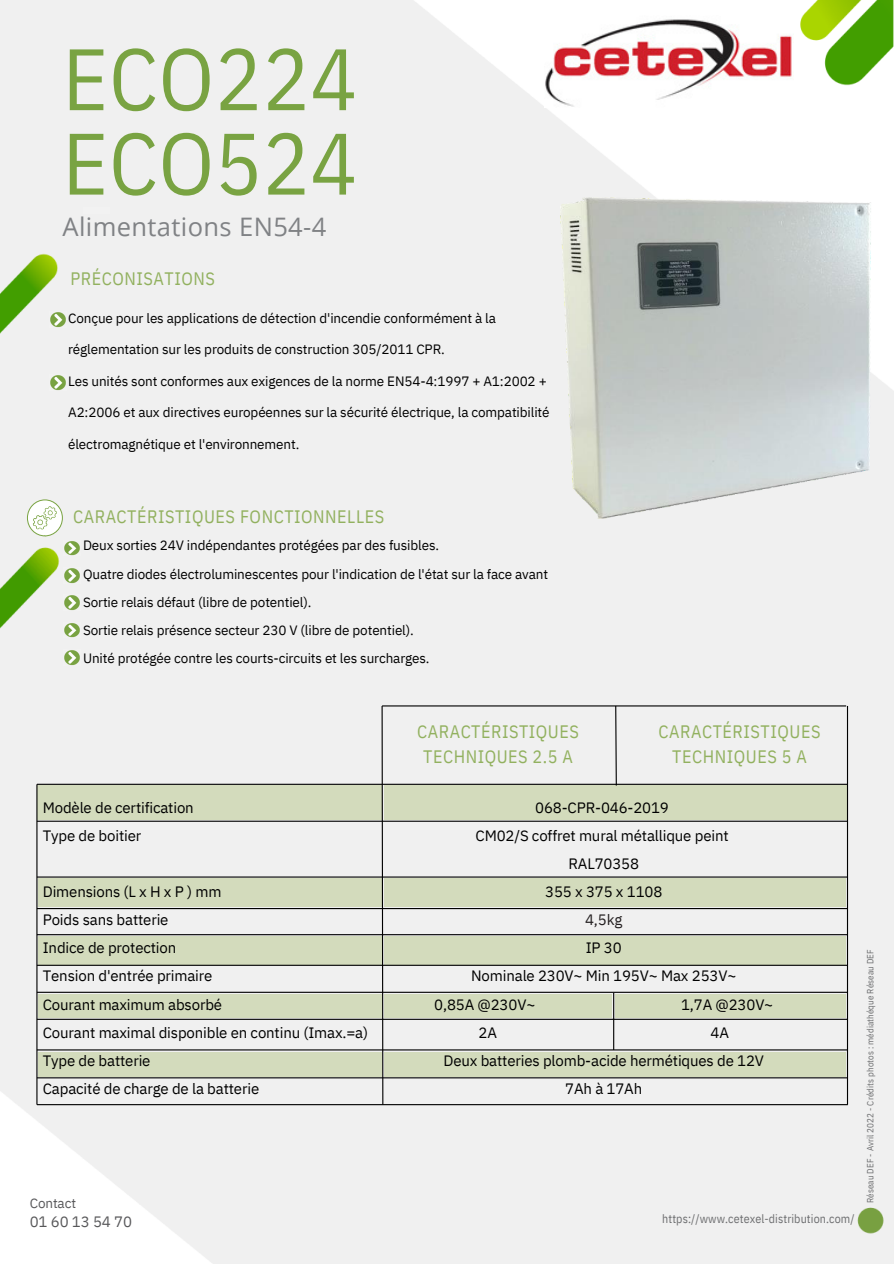
<style>
.page{position:relative;width:894px;height:1264px;background:#fff}
.page>*{position:absolute;margin:0;border:0;box-sizing:border-box;transform-origin:0 0}
.t1{font:87px/84.3px "IBM Plex Sans Cond";letter-spacing:.01em;color:#79a342}
.t2{font:25.5px "Open Sans";letter-spacing:.015em;color:#808285}
.t3{font:18px/24.8px "IBM Plex Sans Cond";letter-spacing:.03em;color:#92b15f;text-align:center}
.t4{font:15px/28.2px "IBM Plex Sans";letter-spacing:-.01em;color:#000}
.t5{font:15px "IBM Plex Sans";letter-spacing:-.01em;color:#58585a}
.t6{font:15px "IBM Plex Sans";color:#231f20}
.t7{font:13.5px/28.2px "IBM Plex Sans";letter-spacing:-.01em;color:#000}
.t8{font:13.5px "IBM Plex Sans";letter-spacing:-.01em;color:#58585a}
.t9{font:12px "IBM Plex Sans Cond";letter-spacing:.01em;color:#6d6e70}
.t10{font:9px "IBM Plex Sans Cond";letter-spacing:.01em;color:#6d6e70}
</style>
<div class="page">
<img style="left:0;top:0;width:893px;height:1263px">
<img style="left:0;top:253px;width:58px;height:103px">
<svg style="left:27px;top:500px;width:35px;height:36px"></svg>
<div style="left:27px;top:499px;width:36px;height:37px;border:1px solid #79a342;border-radius:50%"></div>
<svg style="left:33px;top:506px;width:24px;height:23px"></svg>
<img style="left:792px;top:0;width:101px;height:100px">
<img style="left:50px;top:374px;width:17px;height:16px">
<div style="left:83px;top:208px;width:26px;height:6px;background:#f2f2f2"></div>
<img style="left:63px;top:540px;width:17px;height:16px">
<img style="left:50px;top:311px;width:17px;height:16px">
<img style="left:544px;top:15px;width:248px;height:92px">
<img style="left:552px;top:192px;width:325px;height:331px">
<img style="left:63px;top:567px;width:17px;height:16px">
<img style="left:63px;top:594px;width:17px;height:16px">
<img style="left:63px;top:622px;width:17px;height:16px">
<img style="left:63px;top:649px;width:17px;height:16px">
<div style="left:38px;top:785px;width:344px;height:35px;background:#d3dbbc"></div>
<div style="left:384px;top:785px;width:463px;height:35px;background:#d3dbbc"></div>
<div style="left:38px;top:878px;width:343px;height:28px;background:#d3dbbc"></div>
<div style="left:384px;top:878px;width:461px;height:28px;background:#d3dbbc"></div>
<div style="left:38px;top:936px;width:344px;height:28px;background:#d3dbbc"></div>
<div style="left:384px;top:936px;width:461px;height:28px;background:#d3dbbc"></div>
<div style="left:38px;top:994px;width:343px;height:23px;background:#d3dbbc"></div>
<div style="left:384px;top:994px;width:227px;height:23px;background:#d3dbbc"></div>
<div style="left:615px;top:993px;width:230px;height:24px;background:#d3dbbc"></div>
<div style="left:38px;top:1051px;width:344px;height:25px;background:#d3dbbc"></div>
<div style="left:384px;top:1051px;width:461px;height:25px;background:#d3dbbc"></div>
<hr style="left:37px;top:783px;width:810px;height:1px;background:#000">
<hr style="left:37px;top:820px;width:810px;height:1px;background:#000">
<hr style="left:37px;top:876px;width:810px;height:1px;background:#000">
<hr style="left:37px;top:908px;width:810px;height:1px;background:#000">
<hr style="left:37px;top:934px;width:810px;height:1px;background:#000">
<hr style="left:37px;top:964px;width:810px;height:1px;background:#000">
<hr style="left:37px;top:991px;width:810px;height:1px;background:#000">
<hr style="left:37px;top:1018px;width:810px;height:1px;background:#000">
<hr style="left:37px;top:1049px;width:810px;height:1px;background:#000">
<hr style="left:37px;top:1077px;width:810px;height:1px;background:#000">
<hr style="left:37px;top:1104px;width:810px;height:1px;background:#000">
<hr style="left:36px;top:784px;width:1px;height:320px;background:#000">
<svg style="left:381px;top:704px;width:3px;height:401px"></svg>
<hr style="left:846px;top:706px;width:1px;height:398px;background:#000">
<hr style="left:613px;top:992px;width:1px;height:57px;background:#000">
<hr style="left:382px;top:705px;width:463px;height:1px;background:#000">
<svg style="left:614px;top:704px;width:3px;height:82px"></svg>
<h4 class="t1" style="left:63px;top:35px;width:296px">ECO224<br>ECO524</h4>
<h4 class="t2" style="left:63px;top:209px;width:265px">Alimentations EN54-4</h4>
<p class="t3" style="left:70px;top:265px;width:146px">PRÉCONISATIONS</p>
<p class="t7" style="left:68px;top:303px;width:429px">Conçue pour les applications de détection d'incendie conformément à la</p>
<p class="t7" style="left:68px;top:335px;width:378px">réglementation sur les produits de construction 305/2011 CPR.</p>
<p class="t7" style="left:68px;top:366px;width:480px">Les unités sont conformes aux exigences de la norme EN54-4:1997 + A1:2002 +</p>
<p class="t7" style="left:68px;top:398px;width:483px">A2:2006 et aux directives européennes sur la sécurité électrique, la compatibilité</p>
<p class="t7" style="left:68px;top:429px;width:233px">électromagnétique et l'environnement.</p>
<h4 class="t3" style="left:73px;top:504px;width:312px">CARACTÉRISTIQUES FONCTIONNELLES</h4>
<p class="t7" style="left:83px;top:531px;width:466px">Deux sorties 24V indépendantes protégées par des fusibles.<br>Quatre diodes électroluminescentes pour l'indication de l'état sur la face avant Sortie relais défaut (libre de potentiel).<br>Sortie relais présence secteur 230 V (libre de potentiel).<br>Unité protégée contre les courts-circuits et les surcharges.</p>
<h3 class="t4" style="left:43px;top:792px;width:152px">Modèle de certification<br>Type de boitier</h3>
<p class="t4" style="left:43px;top:877px;width:327px">Dimensions (L x H x P ) mm<br>Poids sans batterie<br>Indice de protection<br>Tension d'entrée primaire<br>Courant maximum absorbé<br>Courant maximal disponible en continu (Imax.=a)<br>Type de batterie<br>Capacité de charge de la batterie</p>
<p class="t8" style="left:30px;top:1193px;width:48px">Contact</p>
<p class="t5" style="left:30px;top:1211px;width:104px">01 60 13 54 70</p>
<p class="t3" style="left:417px;top:719px;width:163px">CARACTÉRISTIQUES<br>TECHNIQUES 2.5 A</p>
<p class="t3" style="left:658px;top:719px;width:163px">CARACTÉRISTIQUES<br>TECHNIQUES 5 A</p>
<h3 class="t4" style="left:535px;top:792px;width:135px">068-CPR-046-2019</h3>
<h3 class="t4" style="left:475px;top:821px;width:254px">CM02/S coffret mural métallique peint</h3>
<h3 class="t4" style="left:568px;top:849px;width:72px">RAL70358</h3>
<h3 class="t4" style="left:545px;top:877px;width:119px">355 x 375 x 1108</h3>
<h3 class="t6" style="left:585px;top:909px;width:39px">4,5kg</h3>
<h3 class="t4" style="left:585px;top:933px;width:38px">IP 30</h3>
<h3 class="t4" style="left:471px;top:961px;width:266px">Nominale 230V~ Min 195V~ Max 253V~</h3>
<h3 class="t4" style="left:434px;top:989px;width:103px">0,85A @230V~</h3>
<h3 class="t4" style="left:680px;top:989px;width:94px">1,7A @230V~</h3>
<h3 class="t4" style="left:478px;top:1017px;width:20px">2A</h3>
<h3 class="t4" style="left:710px;top:1017px;width:20px">4A</h3>
<h3 class="t4" style="left:443px;top:1046px;width:322px">Deux batteries plomb-acide hermétiques de 12V</h3>
<h3 class="t4" style="left:565px;top:1074px;width:78px">7Ah à 17Ah</h3>
<p class="t9" style="left:662px;top:1210px;width:194px">https://www.cetexel-distribution.com/</p>
<h2 class="t10" style="left:863px;top:1202px;width:255px;rotate:-90deg">Réseau DEF - Avril 2022 - Crédits photos : médiathéque Réseau DEF</h2>
</div>
